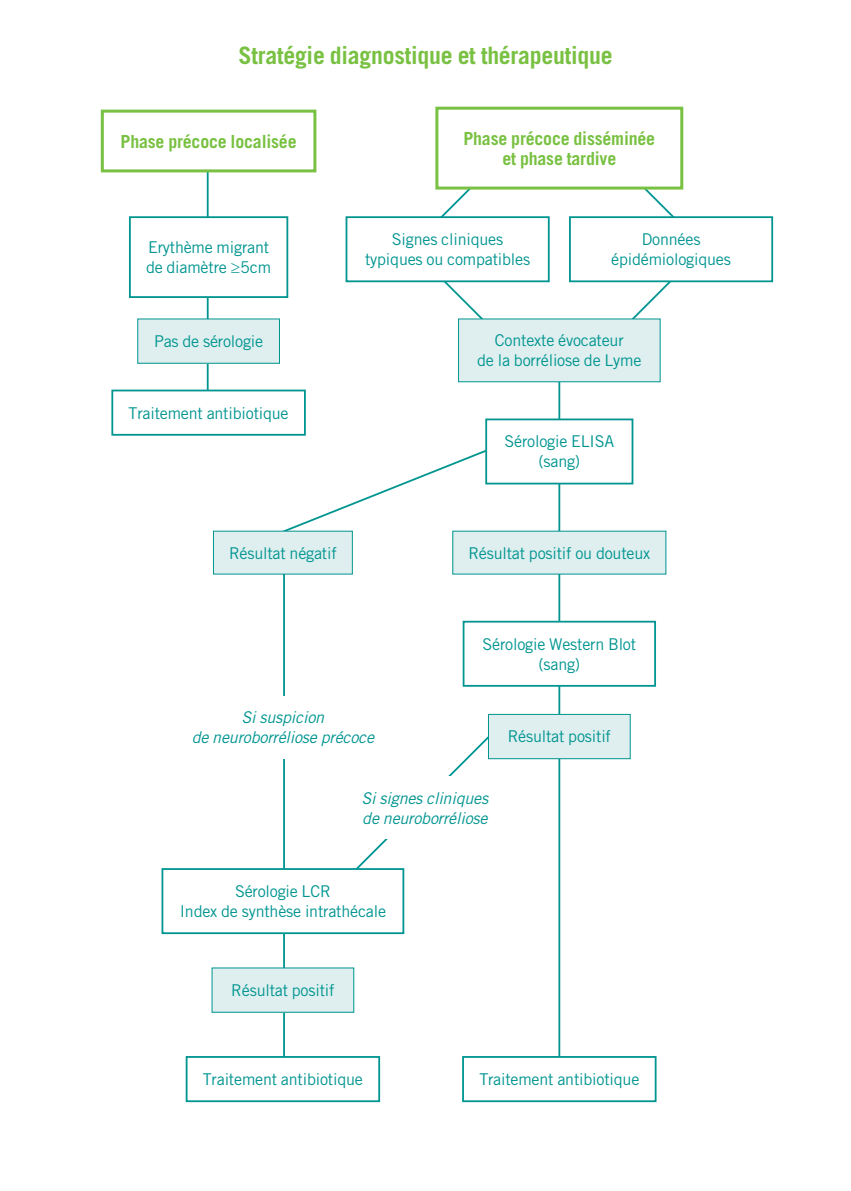
<style>
.page{position:relative;width:851px;height:1191px;background:#fff}
.page>*{position:absolute;margin:0;border:0;box-sizing:border-box;transform-origin:0 0}
.t1{font:700 24px "Trade Gothic LT Std";letter-spacing:-.01em;color:#79c142}
.t2{font:700 18px/19.8px "Trade Gothic LT Std";letter-spacing:-.01em;color:#79c142;text-align:center}
.t3{font:16.2px/19.8px "Trade Gothic LT Std";letter-spacing:-.01em;color:#009590;text-align:center}
.t4{font:italic 16.2px/19.8px "Trade Gothic LT Std";letter-spacing:-.01em;color:#009590;text-align:center}
</style>
<div class="page">
<svg style="left:608px;top:152px;width:97px;height:192px"></svg>
<svg style="left:410px;top:190px;width:96px;height:129px"></svg>
<svg style="left:356px;top:736px;width:141px;height:176px"></svg>
<svg style="left:245px;top:450px;width:279px;height:98px"></svg>
<hr style="left:283px;top:552px;width:2px;height:533px;background:#009590">
<hr style="left:207px;top:155px;width:1px;height:263px;background:#009590">
<hr style="left:558px;top:348px;width:2px;height:737px;background:#009590">
<div style="left:102px;top:111px;width:213px;height:60px;background:#fff"></div>
<div style="left:101px;top:110px;width:215px;height:62px;border:3px solid #79c142"></div>
<div style="left:437px;top:108px;width:244px;height:80px;background:#fff"></div>
<div style="left:435px;top:107px;width:248px;height:83px;border:3px solid #79c142"></div>
<div style="left:130px;top:217px;width:157px;height:80px;background:#fff"></div>
<div style="left:129px;top:216px;width:159px;height:82px;border:2px solid #009590"></div>
<div style="left:458px;top:319px;width:202px;height:63px;background:#dfefef"></div>
<div style="left:486px;top:419px;width:146px;height:64px;background:#fff"></div>
<div style="left:485px;top:418px;width:148px;height:66px;border:2px solid #009590"></div>
<div style="left:213px;top:531px;width:139px;height:43px;background:#dfefef"></div>
<div style="left:452px;top:531px;width:213px;height:43px;background:#dfefef"></div>
<div style="left:463px;top:621px;width:192px;height:65px;background:#fff"></div>
<div style="left:462px;top:621px;width:194px;height:65px;border:2px solid #009590"></div>
<div style="left:176px;top:696px;width:213px;height:62px;background:#fff"></div>
<div style="left:162px;top:869px;width:241px;height:64px;background:#fff"></div>
<div style="left:161px;top:868px;width:243px;height:66px;border:2px solid #009590"></div>
<div style="left:343px;top:776px;width:163px;height:63px;background:#fff"></div>
<div style="left:463px;top:1057px;width:192px;height:44px;background:#fff"></div>
<div style="left:462px;top:1056px;width:194px;height:46px;border:2px solid #009590"></div>
<div style="left:186px;top:1057px;width:193px;height:44px;background:#fff"></div>
<div style="left:186px;top:1056px;width:194px;height:46px;border:2px solid #009590"></div>
<div style="left:346px;top:217px;width:202px;height:64px;background:#fff"></div>
<div style="left:345px;top:216px;width:204px;height:66px;border:2px solid #009590"></div>
<div style="left:570px;top:217px;width:202px;height:64px;background:#fff"></div>
<div style="left:569px;top:216px;width:204px;height:66px;border:2px solid #009590"></div>
<div style="left:138px;top:319px;width:141px;height:44px;background:#dfefef"></div>
<div style="left:488px;top:714px;width:142px;height:44px;background:#dfefef"></div>
<div style="left:488px;top:714px;width:142px;height:45px;border:1px solid #009590"></div>
<div style="left:212px;top:968px;width:142px;height:44px;background:#dfefef"></div>
<div style="left:112px;top:390px;width:193px;height:45px;background:#fff"></div>
<div style="left:111px;top:389px;width:195px;height:47px;border:2px solid #009590"></div>
<h1 class="t1" style="left:238px;top:41px;width:375px">Stratégie diagnostique et thérapeutique</h1>
<p class="t2" style="left:121px;top:131px;width:177px">Phase précoce localisée</p>
<p class="t2" style="left:463px;top:128px;width:193px">Phase précoce disséminée et phase tardive</p>
<p class="t3" style="left:146px;top:237px;width:126px;text-align:left">Erythème migrant de diamètre ≥5cm</p>
<p class="t3" style="left:154px;top:331px;width:111px">Pas de sérologie</p>
<p class="t3" style="left:129px;top:403px;width:161px">Traitement antibiotique</p>
<p class="t3" style="left:365px;top:229px;width:167px">Signes cliniques typiques ou compatibles</p>
<p class="t3" style="left:611px;top:229px;width:121px">Données épidémiologiques</p>
<p class="t3" style="left:477px;top:330px;width:166px">Contexte évocateur<br>de la borréliose de Lyme</p>
<p class="t3" style="left:504px;top:431px;width:111px">Sérologie ELISA (sang)</p>
<p class="t3" style="left:229px;top:542px;width:109px">Résultat négatif</p>
<p class="t3" style="left:468px;top:542px;width:183px">Résultat positif ou douteux</p>
<p class="t4" style="left:192px;top:708px;width:184px">Si suspicion<br>de neuroborréliose précoce</p>
<p class="t3" style="left:482px;top:634px;width:155px">Sérologie Western Blot (sang)</p>
<p class="t3" style="left:507px;top:726px;width:105px">Résultat positif</p>
<p class="t4" style="left:361px;top:788px;width:128px;text-align:left">Si signes cliniques de neuroborréliose</p>
<p class="t3" style="left:180px;top:881px;width:208px">Sérologie LCR<br>Index de synthèse intrathécale</p>
<p class="t3" style="left:231px;top:980px;width:105px">Résultat positif</p>
<p class="t3" style="left:203px;top:1069px;width:161px">Traitement antibiotique</p>
<p class="t3" style="left:479px;top:1069px;width:161px">Traitement antibiotique</p>
</div>
